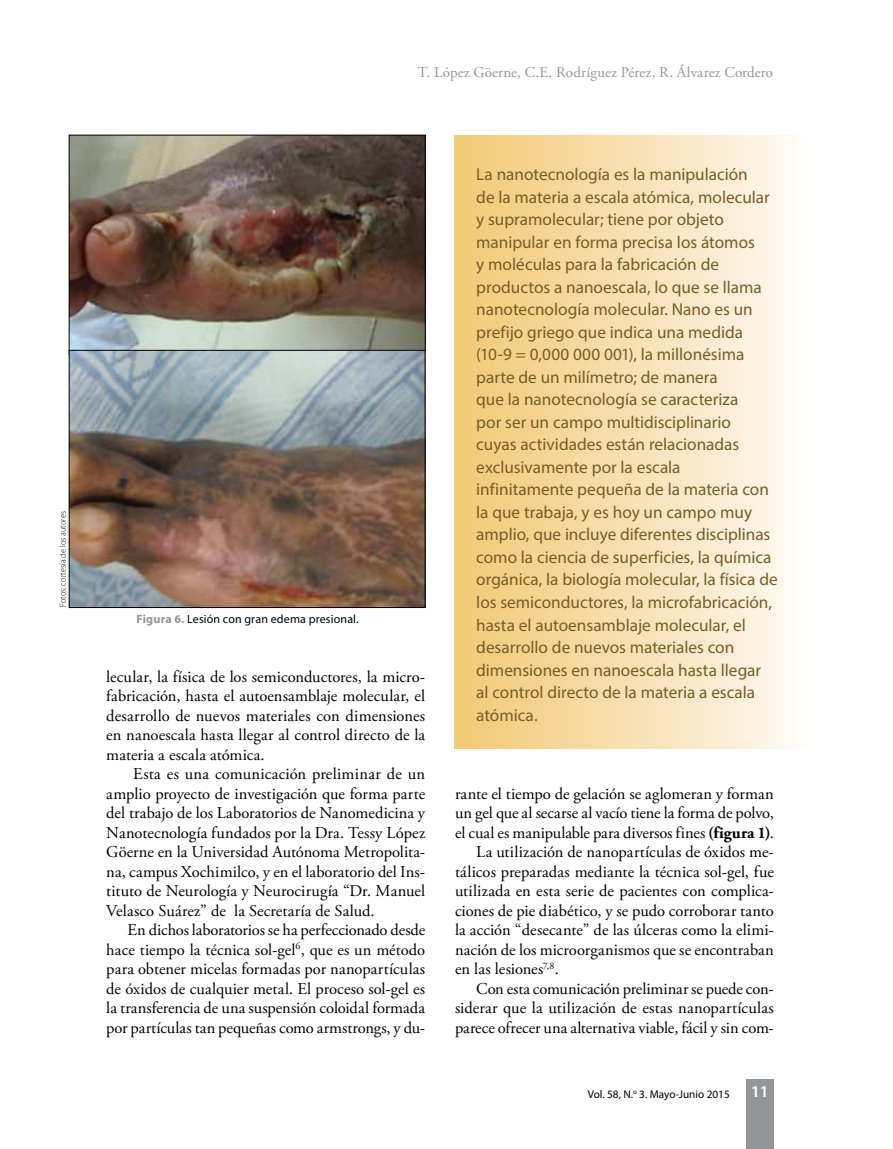
<style>
.page{position:relative;width:893px;height:1149px;background:#fff}
.page>*{position:absolute;margin:0;border:0;box-sizing:border-box;transform-origin:0 0}
.t1{font:17.25px/22.5px "Myriad Pro";letter-spacing:-.005em;color:#765e26}
.t2{font:16.5px/19.5px "Adobe Garamond Pro";color:#000;text-align:justify}
.t3{font:600 16.5px "Myriad Pro";color:#fff}
.t4{font:15px "Adobe Garamond Pro";letter-spacing:.01em;color:#939598}
.t5{font:12px "Myriad Pro";letter-spacing:.01em;color:#000}
.t6{font:11.25px "Myriad Pro";color:#000}
.t7{font:300 9px "Myriad Pro";letter-spacing:.015em;color:#000;scale:.9 1}
.s1{font-weight:700;color:#939598}
.s2{font-weight:700}
</style>
<div class="page">
<div style="left:746px;top:1078px;width:28px;height:70px;background:#939598"></div>
<img style="left:71px;top:137px;width:353px;height:468px">
<div style="left:69px;top:135px;width:357px;height:219px;border:1px solid #000"></div>
<div style="left:69px;top:350px;width:356px;height:257px;border:1px solid #000"></div>
<div style="left:454px;top:135px;width:353px;height:613px;background:linear-gradient(to right,#f2c873,#fefaf6)"></div>
<p class="t7" style="left:58px;top:607px;width:108px;rotate:-90deg">Fotos: cortesía de los autores</p>
<p class="t4" style="left:418px;top:63px;width:357px">T. López Göerne, C.E. Rodríguez Pérez, R. Álvarez Cordero</p>
<p class="t5" style="left:136px;top:612px;width:224px"><span class="s1">Figura 6.</span> Lesión con gran edema presional.</p>
<p class="t2" style="left:106px;top:667px;width:321px">lecular, la física de los semiconductores, la micro&shy;fabricación, hasta el autoensamblaje molecular, el desarrollo de nuevos materiales con dimensiones en nanoescala hasta llegar al control directo de la materia a escala atómica.</p>
<p class="t2" style="left:106px;top:764px;width:320px;text-indent:27px">Esta es una comunicación preliminar de un amplio proyecto de investigación que forma parte del trabajo de los Laboratorios de Nanomedicina y Nanotecnología fundados por la Dra. Tessy López Göerne en la Universidad Autónoma Metropolita&shy;na, campus Xochimilco, y en el laboratorio del Ins&shy;tituto de Neurología y Neurocirugía “Dr. Manuel Velasco Suárez” de la Secretaría de Salud.</p>
<p class="t2" style="left:106px;top:920px;width:320px;text-indent:21px">En dichos laboratorios se ha perfeccionado desde hace tiempo la técnica sol-gel<sup>6</sup>, que es un método para obtener micelas formadas por nanopartículas de óxidos de cualquier metal. El proceso sol-gel es la transferencia de una suspensión coloidal formada por partículas tan pequeñas como armstrongs, y du-</p>
<p class="t1" style="left:476px;top:163px;width:303px">La nanotecnología es la manipulación<br>de la materia a escala atómica, molecular y supramolecular; tiene por objeto manipular en forma precisa los átomos<br>y moléculas para la fabricación de productos a nanoescala, lo que se llama nanotecnología molecular. Nano es un prefijo griego que indica una medida (10-9 = 0,000 000 001), la millonésima parte de un milímetro; de manera<br>que la nanotecnología se caracteriza<br>por ser un campo multidisciplinario<br>cuyas actividades están relacionadas exclusivamente por la escala infinitamente pequeña de la materia con la que trabaja, y es hoy un campo muy amplio, que incluye diferentes disciplinas como la ciencia de superficies, la química orgánica, la biología molecular, la física de los semiconductores, la microfabricación, hasta el autoensamblaje molecular, el desarrollo de nuevos materiales con dimensiones en nanoescala hasta llegar al control directo de la materia a escala atómica.</p>
<p class="t2" style="left:455px;top:784px;width:320px">rante el tiempo de gelación se aglomeran y forman</p>
<p class="t2" style="left:455px;top:803px;width:320px">un gel que al secarse al vacío tiene la forma de polvo,</p>
<p class="t2" style="left:455px;top:823px;width:320px">el cual es manipulable para diversos fines <span class="s2">(figura 1)</span>.</p>
<p class="t2" style="left:476px;top:842px;width:299px">La utilización de nanopartículas de óxidos me-</p>
<p class="t2" style="left:455px;top:862px;width:320px">tálicos preparadas mediante la técnica sol-gel, fue</p>
<p class="t2" style="left:455px;top:881px;width:320px">utilizada en esta serie de pacientes con complica-</p>
<p class="t2" style="left:455px;top:901px;width:320px">ciones de pie diabético, y se pudo corroborar tanto</p>
<p class="t2" style="left:455px;top:920px;width:320px">la acción “desecante” de las úlceras como la elimi-</p>
<p class="t2" style="left:455px;top:940px;width:320px">nación de los microorganismos que se encontraban</p>
<p class="t2" style="left:455px;top:959px;width:105px">en las lesiones<sup>7,8</sup>.</p>
<p class="t2" style="left:476px;top:979px;width:299px">Con esta comunicación preliminar se puede con-</p>
<p class="t2" style="left:455px;top:998px;width:320px">siderar que la utilización de estas nanopartículas</p>
<p class="t2" style="left:455px;top:1018px;width:320px">parece ofrecer una alternativa viable, fácil y sin com-</p>
<p class="t6" style="left:588px;top:1086px;width:143px">Vol. 58, N.<sup>o</sup> 3. Mayo-Junio 2015</p>
<p class="t3" style="left:751px;top:1080px;width:19px">11</p>
</div>
